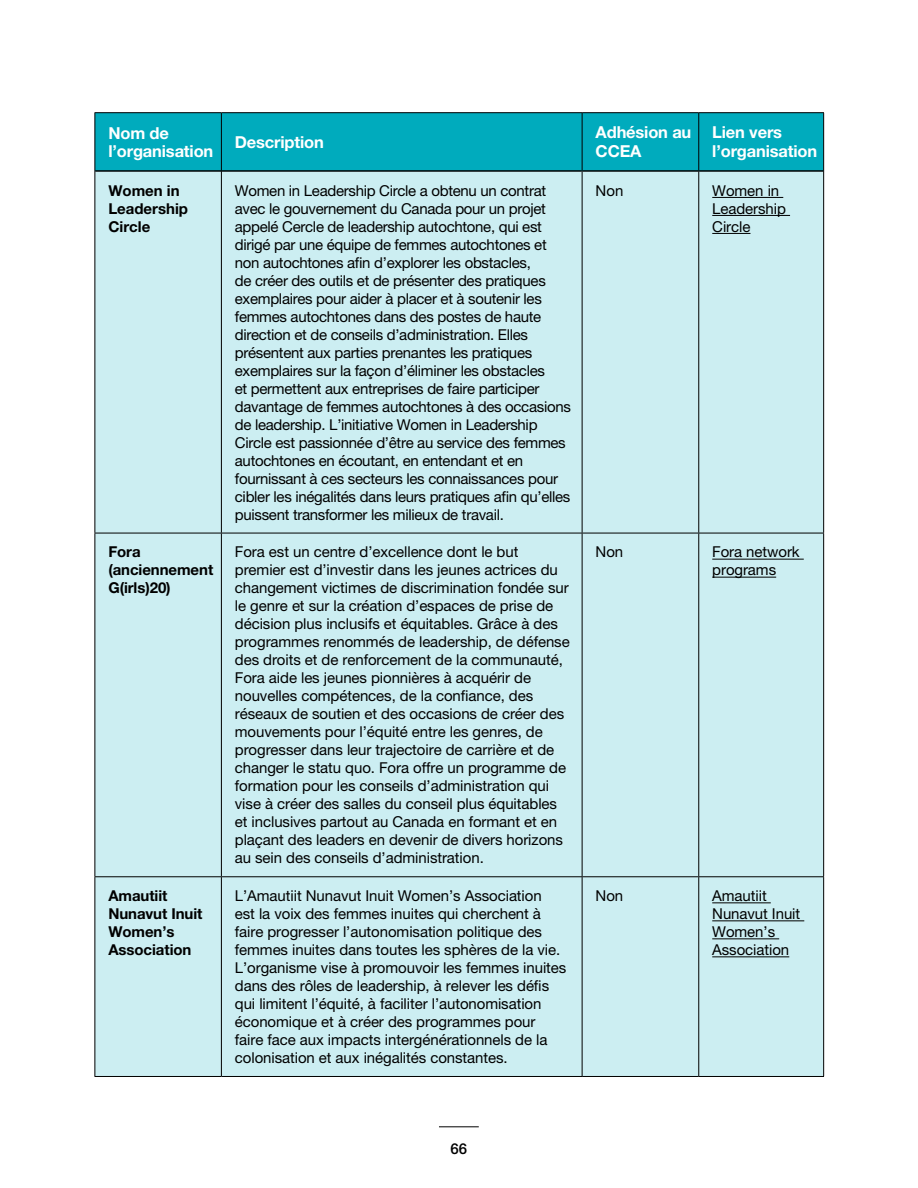
<style>
.page{position:relative;width:918px;height:1188px;background:#fff}
.page>*{position:absolute;margin:0;border:0;box-sizing:border-box;transform-origin:0 0}
.Chart_Header{font:700 16.5px/19.5px "Helvetica Neue LT Pro";letter-spacing:-.01em;color:#fff}
.Chart_Contents{font:15px/18px "Helvetica Neue LT Pro";letter-spacing:-.005em;color:#000}
.Chart_Contents-2{font:700 15px/18px "Helvetica Neue LT Pro";letter-spacing:-.005em;color:#000}
.t1{font:500 15px "Helvetica Neue LT Pro";color:#000}
</style>
<div class="page">
<hr style="left:439px;top:1127px;width:40px;height:1px;background:#000">
<div style="left:95px;top:113px;width:728px;height:57px;background:#00abbd"></div>
<div style="left:95px;top:172px;width:728px;height:904px;background:#cceef2"></div>
<hr style="left:95px;top:170px;width:126px;height:2px;background:#000">
<hr style="left:222px;top:170px;width:360px;height:2px;background:#000">
<hr style="left:582px;top:170px;width:116px;height:2px;background:#000">
<hr style="left:699px;top:170px;width:124px;height:2px;background:#000">
<hr style="left:94px;top:112px;width:127px;height:1px;background:#000">
<hr style="left:94px;top:113px;width:1px;height:58px;background:#000">
<hr style="left:221px;top:171px;width:1px;height:362px;background:#000">
<hr style="left:221px;top:533px;width:1px;height:343px;background:#000">
<hr style="left:221px;top:877px;width:1px;height:199px;background:#000">
<hr style="left:221px;top:112px;width:361px;height:1px;background:#000">
<hr style="left:221px;top:113px;width:1px;height:58px;background:#000">
<hr style="left:582px;top:112px;width:117px;height:1px;background:#000">
<hr style="left:699px;top:112px;width:125px;height:1px;background:#000">
<hr style="left:582px;top:171px;width:1px;height:362px;background:#000">
<hr style="left:698px;top:171px;width:1px;height:362px;background:#000">
<hr style="left:823px;top:171px;width:1px;height:362px;background:#000">
<hr style="left:582px;top:533px;width:1px;height:343px;background:#000">
<hr style="left:698px;top:533px;width:1px;height:343px;background:#000">
<hr style="left:823px;top:533px;width:1px;height:343px;background:#000">
<hr style="left:582px;top:877px;width:1px;height:199px;background:#000">
<hr style="left:698px;top:877px;width:1px;height:199px;background:#000">
<hr style="left:823px;top:877px;width:1px;height:199px;background:#000">
<hr style="left:582px;top:113px;width:1px;height:58px;background:#000">
<hr style="left:698px;top:113px;width:1px;height:58px;background:#000">
<hr style="left:823px;top:113px;width:1px;height:58px;background:#000">
<hr style="left:94px;top:171px;width:1px;height:362px;background:#000">
<hr style="left:94px;top:533px;width:1px;height:343px;background:#000">
<hr style="left:94px;top:877px;width:1px;height:199px;background:#000">
<hr style="left:94px;top:533px;width:127px;height:1px;background:#000">
<hr style="left:221px;top:533px;width:361px;height:1px;background:#000">
<hr style="left:582px;top:533px;width:117px;height:1px;background:#000">
<hr style="left:699px;top:533px;width:125px;height:1px;background:#000">
<hr style="left:94px;top:876px;width:127px;height:1px;background:#000">
<hr style="left:221px;top:876px;width:361px;height:1px;background:#000">
<hr style="left:582px;top:876px;width:117px;height:1px;background:#000">
<hr style="left:699px;top:876px;width:125px;height:1px;background:#000">
<hr style="left:94px;top:1076px;width:127px;height:1px;background:#000">
<hr style="left:221px;top:1076px;width:361px;height:1px;background:#000">
<hr style="left:582px;top:1076px;width:117px;height:1px;background:#000">
<hr style="left:699px;top:1076px;width:125px;height:1px;background:#000">
<hr style="left:712px;top:197px;width:71px;height:1px;background:#000">
<hr style="left:712px;top:215px;width:78px;height:1px;background:#000">
<hr style="left:712px;top:233px;width:38px;height:1px;background:#000">
<hr style="left:712px;top:559px;width:92px;height:1px;background:#000">
<hr style="left:712px;top:577px;width:64px;height:1px;background:#000">
<hr style="left:712px;top:902px;width:59px;height:1px;background:#000">
<hr style="left:712px;top:920px;width:92px;height:1px;background:#000">
<hr style="left:712px;top:938px;width:67px;height:1px;background:#000">
<hr style="left:712px;top:956px;width:77px;height:1px;background:#000">
<p class="Chart_Header" style="left:108px;top:123px;width:107px;line-height:18px">Nom de l’organisation</p>
<p class="Chart_Header" style="left:235px;top:132px;width:91px">Description</p>
<p class="Chart_Header" style="left:596px;top:122px;width:97px">Adhésion au<br>CCEA</p>
<p class="Chart_Header" style="left:712px;top:122px;width:107px">Lien vers l’organisation</p>
<p class="Chart_Contents-2" style="left:108px;top:181px;width:81px">Women in<br>Leadership<br>Circle</p>
<p class="Chart_Contents" style="left:235px;top:181px;width:338px">Women in Leadership Circle a obtenu un contrat avec le gouvernement du Canada pour un projet appelé Cercle de leadership autochtone, qui est dirigé par une équipe de femmes autochtones et non autochtones afin d’explorer les obstacles,<br>de créer des outils et de présenter des pratiques exemplaires pour aider à placer et à soutenir les femmes autochtones dans des postes de haute direction et de conseils d’administration. Elles présentent aux parties prenantes les pratiques exemplaires sur la façon d’éliminer les obstacles<br>et permettent aux entreprises de faire participer davantage de femmes autochtones à des occasions de leadership. L’initiative Women in Leadership Circle est passionnée d’être au service des femmes autochtones en écoutant, en entendant et en fournissant à ces secteurs les connaissances pour cibler les inégalités dans leurs pratiques afin qu’elles puissent transformer les milieux de travail.</p>
<p class="Chart_Contents" style="left:596px;top:181px;width:29px">Non</p>
<p class="Chart_Contents" style="left:712px;top:181px;width:75px">Women in<br>Leadership<br>Circle</p>
<p class="Chart_Contents-2" style="left:108px;top:543px;width:106px">Fora (anciennement<br>G(irls)20)</p>
<p class="Chart_Contents" style="left:235px;top:543px;width:336px">Fora est un centre d’excellence dont le but premier est d’investir dans les jeunes actrices du changement victimes de discrimination fondée sur le genre et sur la création d’espaces de prise de décision plus inclusifs et équitables. Grâce à des programmes renommés de leadership, de défense des droits et de renforcement de la communauté, Fora aide les jeunes pionnières à acquérir de nouvelles compétences, de la confiance, des réseaux de soutien et des occasions de créer des mouvements pour l’équité entre les genres, de progresser dans leur trajectoire de carrière et de changer le statu quo. Fora offre un programme de formation pour les conseils d’administration qui vise à créer des salles du conseil plus équitables et inclusives partout au Canada en formant et en plaçant des leaders en devenir de divers horizons au sein des conseils d’administration.</p>
<p class="Chart_Contents" style="left:596px;top:543px;width:29px">Non</p>
<p class="Chart_Contents" style="left:712px;top:543px;width:89px">Fora network programs</p>
<p class="Chart_Contents-2" style="left:108px;top:886px;width:96px">Amautiit<br>Nunavut Inuit<br>Women’s<br>Association</p>
<p class="Chart_Contents" style="left:235px;top:886px;width:333px">L’Amautiit Nunavut Inuit Women’s Association<br>est la voix des femmes inuites qui cherchent à faire progresser l’autonomisation politique des femmes inuites dans toutes les sphères de la vie.<br>L’organisme vise à promouvoir les femmes inuites dans des rôles de leadership, à relever les défis qui limitent l’équité, à faciliter l’autonomisation économique et à créer des programmes pour faire face aux impacts intergénérationnels de la colonisation et aux inégalités constantes.</p>
<p class="Chart_Contents" style="left:596px;top:886px;width:29px">Non</p>
<p class="Chart_Contents" style="left:712px;top:886px;width:90px">Amautiit<br>Nunavut Inuit<br>Women’s<br>Association</p>
<p class="t1" style="left:451px;top:1140px;width:18px">66</p>
</div>
